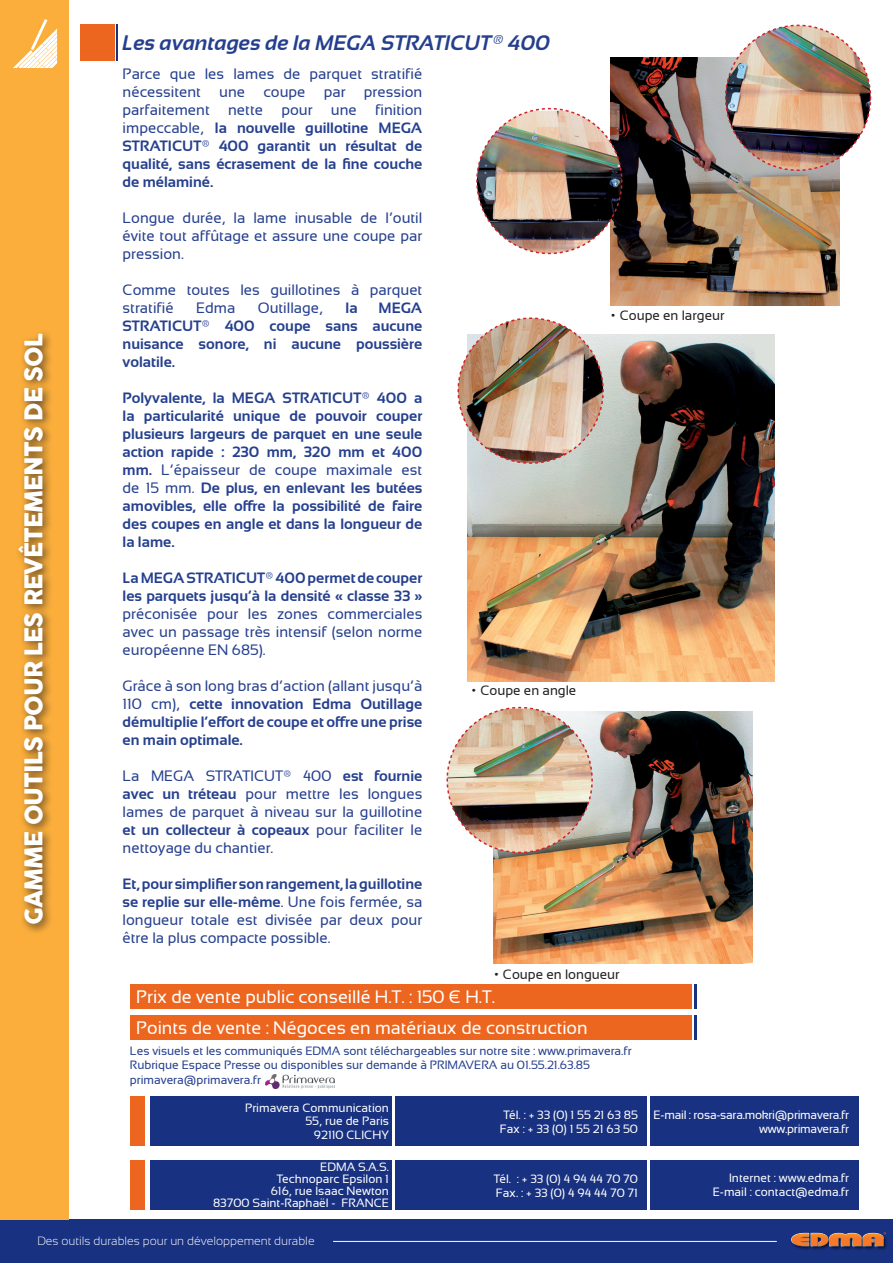
<style>
.page{position:relative;width:893px;height:1263px;background:#fff}
.page>*{position:absolute;margin:0;border:0;box-sizing:border-box;transform-origin:0 0}
.t1{font:24px "COCOGOOSE";letter-spacing:-.04em;color:#fff}
.t2{font:italic 700 21px "Sansation";color:#253f8e}
.t3{font:18px "Sansation";color:#fff}
.t4{font:15px/18px "Sansation";color:#253f8e;text-align:justify}
.t5{font:700 15px/18px "Sansation";color:#253f8e;text-align:justify}
.t6{font:13.5px "Sansation";color:#231f20}
.t7{font:12px/12px "Sansation";color:#fff;text-align:right}
.t8{font:12px/14.4px "Sansation";color:#253f8e}
.t9{font:12px/14.4px "Sansation";letter-spacing:-.02em;color:#fff;text-align:right}
.t10{font:300 12px "Sansation";color:#fff}
.s1{font-weight:700}
.s2{font-weight:400}
</style>
<div class="page">
<div style="left:0;top:1220px;width:893px;height:43px;background:#183181"></div>
<img style="left:796px;top:1239px;width:91px;height:11px">
<svg style="left:791px;top:1232px;width:95px;height:15px"></svg>
<hr style="left:333px;top:1241px;width:444px;height:1px;background:#fff">
<div style="left:130px;top:1016px;width:561px;height:24px;background:#ec6620"></div>
<hr style="left:694px;top:1016px;width:3px;height:24px;background:#183181">
<div style="left:150px;top:1160px;width:709px;height:50px;background:#183181"></div>
<div style="left:150px;top:1096px;width:709px;height:50px;background:#183181"></div>
<div style="left:130px;top:1160px;width:14px;height:50px;background:#ec6620"></div>
<div style="left:130px;top:1096px;width:14px;height:50px;background:#ec6620"></div>
<hr style="left:392px;top:1158px;width:3px;height:52px;background:#fff">
<hr style="left:392px;top:1095px;width:3px;height:51px;background:#fff">
<hr style="left:647px;top:1160px;width:3px;height:51px;background:#fff">
<hr style="left:647px;top:1096px;width:3px;height:51px;background:#fff">
<img style="left:266px;top:1074px;width:69px;height:15px">
<div style="left:80px;top:25px;width:35px;height:36px;background:#ec6620"></div>
<hr style="left:117px;top:25px;width:1px;height:36px;background:#183181">
<div style="left:130px;top:985px;width:561px;height:24px;background:#ec6620"></div>
<hr style="left:694px;top:985px;width:3px;height:24px;background:#183181">
<img style="left:468px;top:335px;width:306px;height:347px">
<img style="left:493px;top:711px;width:259px;height:253px">
<img style="left:457px;top:317px;width:148px;height:148px">
<img style="left:446px;top:706px;width:148px;height:148px">
<img style="left:610px;top:57px;width:229px;height:248px">
<img style="left:724px;top:24px;width:148px;height:148px">
<img style="left:476px;top:107px;width:147px;height:148px">
<div style="left:0;top:0;width:68px;height:1220px;background:#fbae3b"></div>
<div style="left:14px;top:329px;width:40px;height:606px;background:#231f20;opacity:.75"></div>
<svg style="left:13px;top:19px;width:45px;height:49px"></svg>
<h1 class="t1" style="left:16px;top:925px;width:594px;rotate:-90deg">GAMME OUTILS POUR LES REVÊTEMENTS DE SOL</h1>
<h2 class="t2" style="left:123px;top:31px;width:429px">Les avantages de la MEGA STRATICUT® 400</h2>
<p class="t4" style="left:123px;top:65px;width:301px">Parce que les lames de parquet stratifié nécessitent une coupe par pression parfaitement nette pour une finition impeccable, <span class="s1">la nouvelle guillotine MEGA STRATICUT® 400 garantit un résultat de qualité, sans écrasement de la fine couche de mélaminé.</span></p>
<p class="t4" style="left:123px;top:209px;width:301px">Longue durée, la lame inusable de l’outil évite tout affûtage et assure une coupe par pression.</p>
<p class="t4" style="left:123px;top:281px;width:301px">Comme toutes les guillotines à parquet stratifié</p>
<p class="t5" style="left:123px;top:299px;width:301px;text-indent:256px">MEGA STRATICUT® 400 coupe sans aucune nuisance sonore, ni aucune poussière volatile.</p>
<p class="t5" style="left:123px;top:389px;width:301px">Polyvalente, la MEGA STRATICUT® 400 a la particularité unique de pouvoir couper plusieurs largeurs de parquet en une seule action rapide : 230 mm, 320 mm et 400 mm. <span class="s2">L’épaisseur de coupe maximale est de 15 mm.</span> De plus, en enlevant les butées amovibles, elle offre la possibilité de faire des coupes en angle et dans la longueur de la lame.</p>
<p class="t5" style="left:123px;top:569px;width:301px">La MEGA STRATICUT® 400 permet de couper les parquets jusqu’à la densité « classe 33 »</p>
<p class="t4" style="left:123px;top:605px;width:301px">préconisée pour les zones commerciales avec un passage très intensif (selon norme européenne EN 685).</p>
<p class="t5" style="left:123px;top:677px;width:301px"><span class="s2">Grâce à son long bras d’action (allant jusqu’à 110 cm),</span> cette innovation Edma Outillage démultiplie l’effort de coupe et offre une prise en main optimale.</p>
<p class="t4" style="left:123px;top:767px;width:301px">La MEGA STRATICUT® 400 <span class="s1">est fournie avec un tréteau</span> pour mettre les longues lames de parquet à niveau sur la guillotine <span class="s1">et un collecteur à copeaux</span> pour faciliter le nettoyage du chantier.</p>
<p class="t4" style="left:123px;top:875px;width:301px"><span class="s1">Et, pour simplifier son rangement, la guillotine se replie sur elle-même</span>. Une fois fermée, sa longueur totale est divisée par deux pour être la plus compacte possible.</p>
<p class="t4" style="left:196px;top:299px;width:41px">Edma</p>
<p class="t4" style="left:258px;top:299px;width:67px">Outillage,</p>
<p class="t5" style="left:346px;top:299px;width:14px">la</p>
<p class="t6" style="left:472px;top:683px;width:106px">• Coupe en angle</p>
<p class="t6" style="left:611px;top:308px;width:115px">• Coupe en largeur</p>
<p class="t6" style="left:494px;top:967px;width:127px">• Coupe en longueur</p>
<p class="t3" style="left:136px;top:987px;width:360px">Prix de vente public conseillé H.T. : 150 € H.T.</p>
<p class="t3" style="left:136px;top:1018px;width:453px">Points de vente : Négoces en matériaux de construction</p>
<p class="t8" style="left:130px;top:1043px;width:503px">Les visuels et les communiqués EDMA sont téléchargeables sur notre site : www.primavera.fr<br>Rubrique Espace Presse ou disponibles sur demande à PRIMAVERA au 01.55.21.63.85 primavera@primavera.fr</p>
<p class="t7" style="left:245px;top:1101px;width:145px;line-height:13.5px">Primavera Communication<br>55, rue de Paris<br>92110 CLICHY</p>
<p class="t7" style="left:213px;top:1161px;width:177px">EDMA S.A.S.<br>Technoparc Epsilon 1<br>616, rue Isaac Newton<br>83700 Saint-Raphaël - FRANCE</p>
<p class="t7" style="left:500px;top:1107px;width:140px;line-height:14.4px;text-align:center">Tél. : + 33 (0) 1 55 21 63 85<br>Fax : + 33 (0) 1 55 21 63 50</p>
<p class="t7" style="left:494px;top:1171px;width:146px;line-height:14.4px;text-align:left">Tél. : + 33 (0) 4 94 44 70 70<br>Fax. : + 33 (0) 4 94 44 70 71</p>
<p class="t9" style="left:654px;top:1107px;width:197px">E-mail : rosa-sara.mokri@primavera.fr www.primavera.fr</p>
<p class="t7" style="left:713px;top:1171px;width:138px;line-height:14.4px">Internet : www.edma.fr<br>E-mail : contact@edma.fr</p>
<p class="t10" style="left:37px;top:1234px;width:279px">Des outils durables pour un développement durable</p>
</div>
